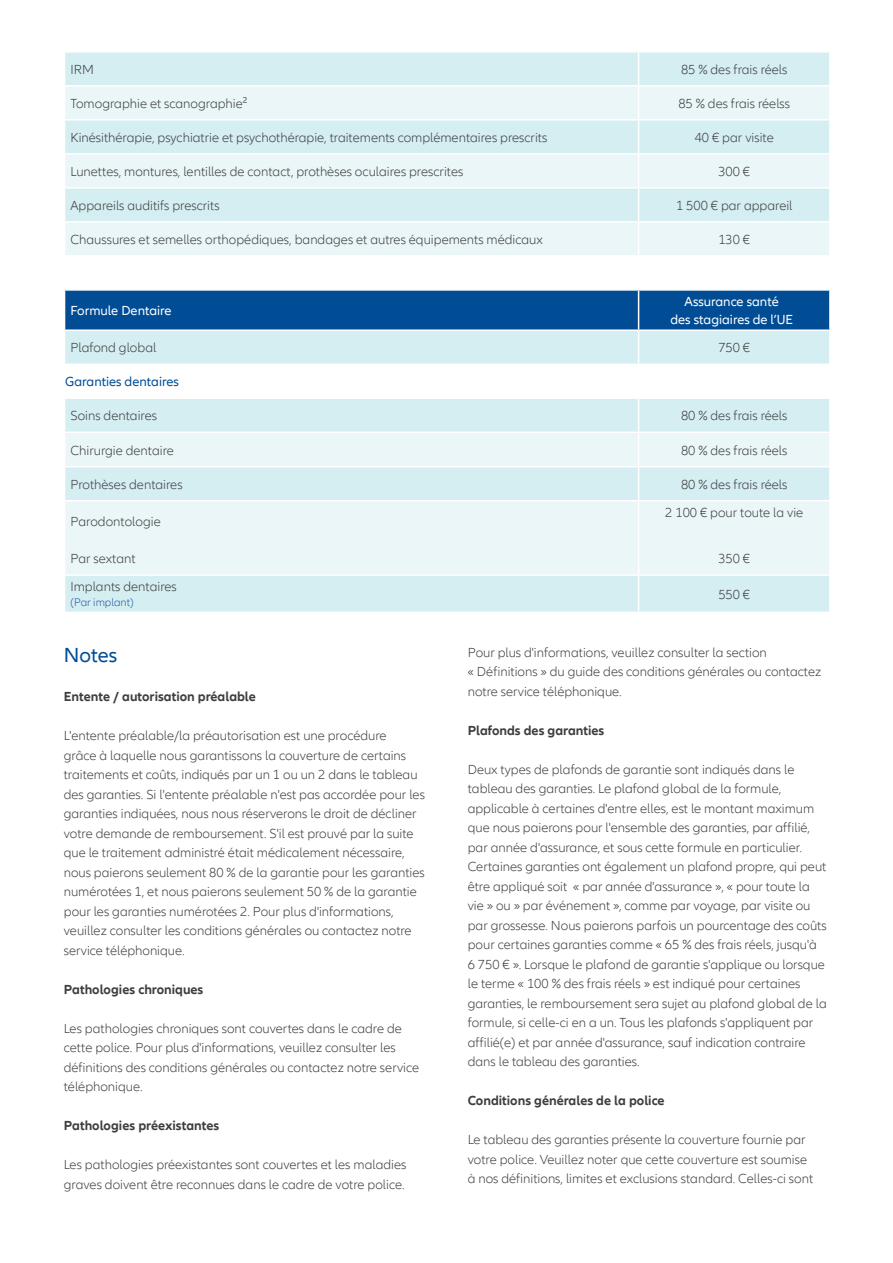
<style>
.page{position:relative;width:893px;height:1263px;background:#fff}
.page>*{position:absolute;margin:0;border:0;box-sizing:border-box;transform-origin:0 0}
.t1{font:21px "Allianz Neo";color:#014d95}
.t2{font:300 13.5px/19.5px "Allianz Neo";color:#3e3e3f}
.t3{font:700 13.5px "Allianz Neo";color:#3e3e3f}
.t4{font:13.5px/18px "Allianz Neo";color:#fff;text-align:center}
.t5{font:13.5px "Allianz Neo";color:#014d95}
.t6{font:300 11.25px "Allianz Neo";color:#21589d}
</style>
<div class="page">
<div style="left:65px;top:53px;width:764px;height:559px;background:#d5eef1"></div>
<svg style="left:65px;top:87px;width:764px;height:487px;background:#e3f3f5"></svg>
<svg style="left:65px;top:257px;width:764px;height:72px"></svg>
<hr style="left:638px;top:53px;width:1px;height:32px;background:#fff">
<hr style="left:64px;top:85px;width:575px;height:2px;background:#fff">
<hr style="left:639px;top:85px;width:192px;height:2px;background:#fff">
<hr style="left:638px;top:87px;width:1px;height:32px;background:#fff">
<hr style="left:64px;top:119px;width:575px;height:2px;background:#fff">
<hr style="left:639px;top:119px;width:192px;height:2px;background:#fff">
<hr style="left:638px;top:121px;width:1px;height:32px;background:#fff">
<hr style="left:64px;top:153px;width:575px;height:2px;background:#fff">
<hr style="left:639px;top:153px;width:192px;height:2px;background:#fff">
<hr style="left:638px;top:155px;width:1px;height:32px;background:#fff">
<hr style="left:64px;top:187px;width:575px;height:2px;background:#fff">
<hr style="left:639px;top:187px;width:192px;height:2px;background:#fff">
<hr style="left:638px;top:189px;width:1px;height:32px;background:#fff">
<hr style="left:64px;top:221px;width:575px;height:2px;background:#fff">
<hr style="left:639px;top:221px;width:192px;height:2px;background:#fff">
<hr style="left:638px;top:223px;width:1px;height:32px;background:#fff">
<hr style="left:64px;top:255px;width:575px;height:2px;background:#fff">
<hr style="left:639px;top:255px;width:192px;height:2px;background:#fff">
<hr style="left:638px;top:257px;width:1px;height:32px;background:#fff">
<hr style="left:64px;top:289px;width:575px;height:2px;background:#fff">
<hr style="left:639px;top:289px;width:192px;height:2px;background:#fff">
<hr style="left:638px;top:291px;width:1px;height:38px;background:#fff">
<hr style="left:64px;top:329px;width:575px;height:2px;background:#fff">
<hr style="left:639px;top:329px;width:192px;height:2px;background:#fff">
<hr style="left:638px;top:331px;width:1px;height:32px;background:#fff">
<hr style="left:64px;top:363px;width:575px;height:2px;background:#fff">
<hr style="left:639px;top:363px;width:192px;height:2px;background:#fff">
<hr style="left:64px;top:397px;width:575px;height:2px;background:#fff">
<hr style="left:639px;top:397px;width:192px;height:2px;background:#fff">
<hr style="left:638px;top:399px;width:1px;height:32px;background:#fff">
<hr style="left:64px;top:431px;width:575px;height:2px;background:#fff">
<hr style="left:639px;top:431px;width:192px;height:2px;background:#fff">
<hr style="left:638px;top:433px;width:1px;height:33px;background:#fff">
<hr style="left:64px;top:466px;width:575px;height:1px;background:#fff">
<hr style="left:639px;top:466px;width:192px;height:1px;background:#fff">
<hr style="left:638px;top:467px;width:1px;height:33px;background:#fff">
<hr style="left:64px;top:500px;width:575px;height:1px;background:#fff">
<hr style="left:639px;top:500px;width:192px;height:1px;background:#fff">
<hr style="left:638px;top:501px;width:1px;height:40px;background:#fff">
<hr style="left:638px;top:541px;width:1px;height:33px;background:#fff">
<hr style="left:64px;top:574px;width:575px;height:2px;background:#fff">
<hr style="left:639px;top:574px;width:192px;height:2px;background:#fff">
<hr style="left:638px;top:576px;width:1px;height:36px;background:#fff">
<p class="t2" style="left:71px;top:60px;width:25px">IRM</p>
<p class="t2" style="left:681px;top:60px;width:108px">85 % des frais réels</p>
<p class="t2" style="left:71px;top:94px;width:179px">Tomographie et scanographie²</p>
<p class="t2" style="left:678px;top:94px;width:113px">85 % des frais réelss</p>
<p class="t2" style="left:71px;top:128px;width:478px">Kinésithérapie, psychiatrie et psychothérapie, traitements complémentaires prescrits</p>
<p class="t2" style="left:695px;top:128px;width:81px">40 € par visite</p>
<p class="t2" style="left:71px;top:162px;width:394px">Lunettes, montures, lentilles de contact, prothèses oculaires prescrites</p>
<p class="t2" style="left:718px;top:162px;width:33px">300 €</p>
<p class="t2" style="left:71px;top:196px;width:151px">Appareils auditifs prescrits</p>
<p class="t2" style="left:676px;top:196px;width:118px">1 500 € par appareil</p>
<p class="t2" style="left:71px;top:230px;width:474px">Chaussures et semelles orthopédiques, bandages et autres équipements médicaux</p>
<p class="t2" style="left:718px;top:230px;width:33px">130 €</p>
<p class="t4" style="left:71px;top:302px;width:103px">Formule Dentaire</p>
<p class="t4" style="left:670px;top:293px;width:124px">Assurance santé<br>des stagiaires de l’UE</p>
<p class="t2" style="left:71px;top:339px;width:87px">Plafond global</p>
<p class="t2" style="left:718px;top:339px;width:33px">750 €</p>
<p class="t5" style="left:65px;top:374px;width:115px">Garanties dentaires</p>
<p class="t2" style="left:71px;top:407px;width:88px">Soins dentaires</p>
<p class="t2" style="left:681px;top:407px;width:108px">80 % des frais réels</p>
<p class="t2" style="left:71px;top:441px;width:105px">Chirurgie dentaire</p>
<p class="t2" style="left:681px;top:441px;width:108px">80 % des frais réels</p>
<p class="t2" style="left:71px;top:475px;width:114px">Prothèses dentaires</p>
<p class="t2" style="left:681px;top:475px;width:108px">80 % des frais réels</p>
<p class="t2" style="left:71px;top:512px;width:92px">Parodontologie</p>
<p class="t2" style="left:665px;top:503px;width:140px">2 100 € pour toute la vie</p>
<p class="t2" style="left:71px;top:549px;width:67px">Par sextant</p>
<p class="t2" style="left:718px;top:549px;width:33px">350 €</p>
<p class="t2" style="left:71px;top:577px;width:108px">Implants dentaires</p>
<p class="t6" style="left:71px;top:596px;width:65px">(Par implant)</p>
<p class="t2" style="left:718px;top:585px;width:33px">550 €</p>
<p class="t1" style="left:64px;top:643px;width:55px">Notes</p>
<p class="t3" style="left:64px;top:689px;width:194px">Entente / autorisation préalable</p>
<p class="t2" style="left:64px;top:726px;width:363px">L'entente préalable/la préautorisation est une procédure<br>grâce à laquelle nous garantissons la couverture de certains traitements et coûts, indiqués par un 1 ou un 2 dans le tableau des garanties. Si l'entente préalable n'est pas accordée pour les garanties indiquées, nous nous réserverons le droit de décliner votre demande de remboursement. S'il est prouvé par la suite que le traitement administré était médicalement nécessaire, nous paierons seulement 80 % de la garantie pour les garanties numérotées 1, et nous paierons seulement 50 % de la garantie pour les garanties numérotées 2. Pour plus d'informations, veuillez consulter les conditions générales ou contactez notre service téléphonique.</p>
<p class="t3" style="left:64px;top:982px;width:141px">Pathologies chroniques</p>
<p class="t2" style="left:64px;top:1019px;width:357px">Les pathologies chroniques sont couvertes dans le cadre de cette police. Pour plus d'informations, veuillez consulter les définitions des conditions générales ou contactez notre service téléphonique.</p>
<p class="t3" style="left:64px;top:1118px;width:157px">Pathologies préexistantes</p>
<p class="t2" style="left:64px;top:1155px;width:344px">Les pathologies préexistantes sont couvertes et les maladies graves doivent être reconnues dans le cadre de votre police.</p>
<p class="t2" style="left:468px;top:643px;width:355px">Pour plus d'informations, veuillez consulter la section<br>« Définitions » du guide des conditions générales ou contactez notre service téléphonique.</p>
<p class="t3" style="left:468px;top:722px;width:138px">Plafonds des garanties</p>
<p class="t2" style="left:468px;top:760px;width:360px">Deux types de plafonds de garantie sont indiqués dans le tableau des garanties. Le plafond global de la formule, applicable à certaines d'entre elles, est le montant maximum que nous paierons pour l'ensemble des garanties, par affilié, par année d'assurance, et sous cette formule en particulier.<br>Certaines garanties ont également un plafond propre, qui peut être appliqué soit « par année d'assurance », « pour toute la vie » ou » par événement », comme par voyage, par visite ou par grossesse. Nous paierons parfois un pourcentage des coûts pour certaines garanties comme « 65 % des frais réels, jusqu'à 6 750 € ». Lorsque le plafond de garantie s'applique ou lorsque le terme « 100 % des frais réels » est indiqué pour certaines garanties, le remboursement sera sujet au plafond global de la formule, si celle-ci en a un. Tous les plafonds s'appliquent par affilié(e) et par année d'assurance, sauf indication contraire dans le tableau des garanties.</p>
<p class="t3" style="left:468px;top:1093px;width:198px">Conditions générales de la police</p>
<p class="t2" style="left:468px;top:1130px;width:347px">Le tableau des garanties présente la couverture fournie par votre police. Veuillez noter que cette couverture est soumise à nos définitions, limites et exclusions standard. Celles-ci sont</p>
</div>
